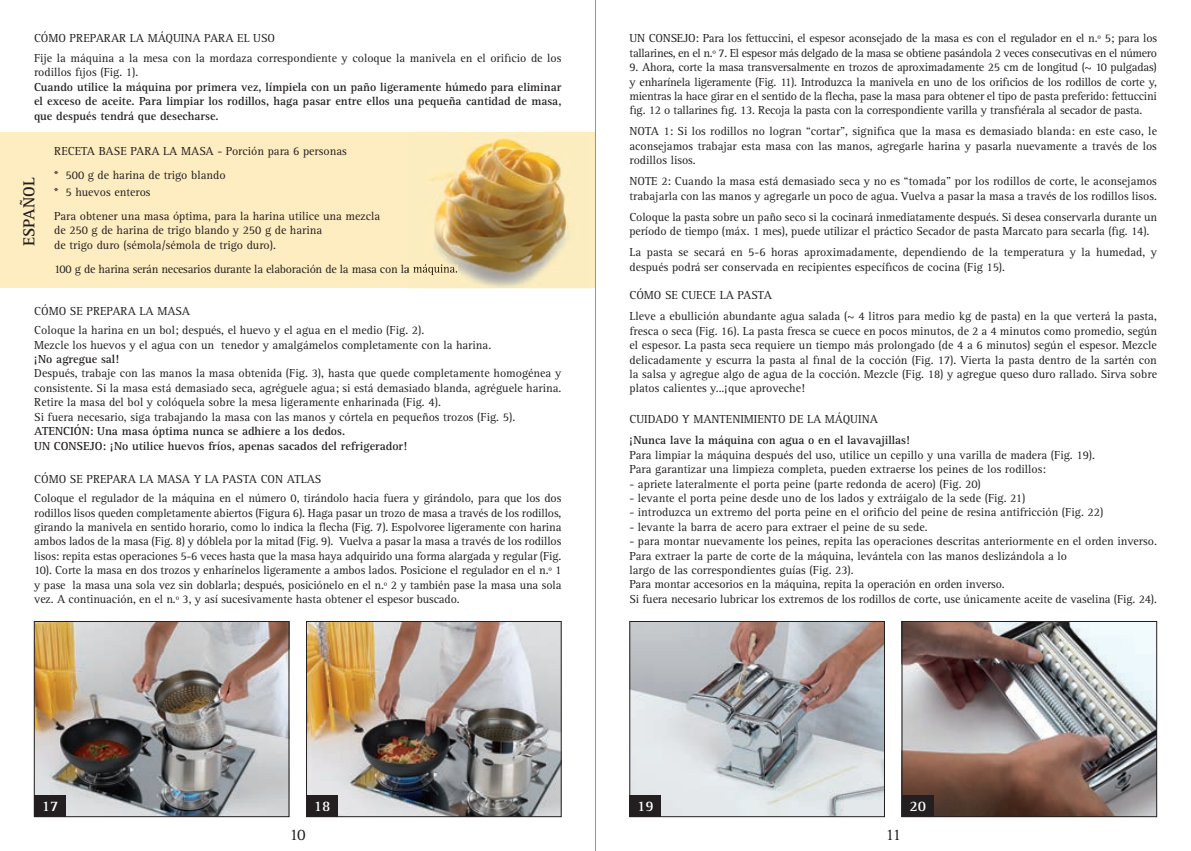
<style>
.page{position:relative;width:1191px;height:851px;background:#fff}
.page>*{position:absolute;margin:0;border:0;box-sizing:border-box;transform-origin:0 0}
.t1{font:700 16.5px "Rotis Serif Std";color:#231f20}
.t2{font:16.5px "Rotis Serif AT";color:#231f20}
.t3{font:700 15px "Rotis Serif Std";color:#fff}
.t4{font:12px/14.4px "Rotis Serif AT";color:#231f20}
.t5{font:700 12px/14.4px "Rotis Serif Std";color:#231f20}
.t6{font:12px/14.4px "Rotis Serif AT";letter-spacing:-.025em;color:#231f20}
.t7{font:12px "Rotis Serif AT";letter-spacing:-.02em;color:#231f20}
</style>
<div class="page">
<div style="left:0;top:133px;width:595px;height:155px;background:#feedc0"></div>
<img style="left:431px;top:138px;width:139px;height:150px">
<img style="left:408px;top:264px;width:49px;height:11px">
<img style="left:36px;top:623px;width:251px;height:191px">
<div style="left:34px;top:621px;width:255px;height:195px;border:1px solid #231f20"></div>
<img style="left:631px;top:623px;width:251px;height:191px">
<div style="left:629px;top:621px;width:255px;height:195px;border:1px solid #231f20"></div>
<img style="left:308px;top:623px;width:251px;height:191px">
<div style="left:306px;top:621px;width:255px;height:195px;border:1px solid #231f20"></div>
<img style="left:903px;top:623px;width:252px;height:191px">
<div style="left:901px;top:621px;width:256px;height:195px;border:1px solid #231f20"></div>
<div style="left:34px;top:795px;width:32px;height:21px;background:#231f20"></div>
<div style="left:306px;top:795px;width:32px;height:21px;background:#231f20"></div>
<div style="left:629px;top:795px;width:32px;height:21px;background:#231f20"></div>
<div style="left:901px;top:795px;width:32px;height:21px;background:#231f20"></div>
<hr style="left:595px;top:0;width:1px;height:850px;background:#939598">
<p class="t4" style="left:34px;top:29px;width:529px;line-height:19.5px">CÓMO PREPARAR LA MÁQUINA PARA EL USO<br>Fije la máquina a la mesa con la mordaza correspondiente y coloque la manivela en el orificio de los</p>
<p class="t4" style="left:34px;top:65px;width:106px">rodillos fijos (Fig. 1).</p>
<p class="t5" style="left:34px;top:80px;width:529px;text-align:justify">Cuando utilice la máquina por primera vez, límpiela con un paño ligeramente húmedo para eliminar el exceso de aceite. Para limpiar los rodillos, haga pasar entre ellos una pequeña cantidad de masa, que después tendrá que desecharse.</p>
<p class="t4" style="left:54px;top:139px;width:294px;line-height:24px">RECETA BASE PARA LA MASA - Porción para 6 personas * 500 g de harina de trigo blando</p>
<p class="t4" style="left:54px;top:180px;width:327px;line-height:24px">* 5 huevos enteros<br>Para obtener una masa óptima, para la harina utilice una mezcla</p>
<p class="t4" style="left:54px;top:223px;width:269px">de 250 g de harina de trigo blando y 250 g de harina de trigo duro (sémola/sémola de trigo duro).</p>
<p class="t7" style="left:54px;top:262px;width:405px">100 g de harina serán necesarios durante la elaboración de la masa con la máquina.</p>
<h1 class="t1" style="left:19px;top:246px;width:70px;rotate:-90deg">ESPAÑOL</h1>
<p class="t4" style="left:34px;top:301px;width:391px;line-height:19.5px">CÓMO SE PREPARA LA MASA<br>Coloque la harina en un bol; después, el huevo y el agua en el medio (Fig. 2).</p>
<p class="t4" style="left:34px;top:338px;width:458px">Mezcle los huevos y el agua con un tenedor y amalgámelos completamente con la harina.</p>
<p class="t5" style="left:34px;top:352px;width:86px">¡No agregue sal!</p>
<p class="t4" style="left:34px;top:366px;width:528px">Después, trabaje con las manos la masa obtenida (Fig. 3), hasta que quede completamente homogénea y consistente. Si la masa está demasiado seca, agréguele agua; si está demasiado blanda, agréguele harina.<br>Retire la masa del bol y colóquela sobre la mesa ligeramente enharinada (Fig. 4).<br>Si fuera necesario, siga trabajando la masa con las manos y córtela en pequeños trozos (Fig. 5).</p>
<p class="t5" style="left:34px;top:424px;width:374px">ATENCIÓN: Una masa óptima nunca se adhiere a los dedos.<br>UN CONSEJO: ¡No utilice huevos fríos, apenas sacados del refrigerador!</p>
<p class="t4" style="left:34px;top:469px;width:528px;line-height:19.5px">CÓMO SE PREPARA LA MASA Y LA PASTA CON ATLAS<br>Coloque el regulador de la máquina en el número 0, tirándolo hacia fuera y girándolo, para que los dos</p>
<p class="t4" style="left:34px;top:505px;width:529px;text-align:justify">rodillos lisos queden completamente abiertos (Figura 6). Haga pasar un trozo de masa a través de los rodillos, girando la manivela en sentido horario, como lo indica la flecha (Fig. 7). Espolvoree ligeramente con harina ambos lados de la masa (Fig. 8) y dóblela por la mitad (Fig. 9). Vuelva a pasar la masa a través de los rodillos lisos: repita estas operaciones 5-6 veces hasta que la masa haya adquirido una forma alargada y regular (Fig.<br>10). Corte la masa en dos trozos y enharínelos ligeramente a ambos lados. Posicione el regulador en el n.º 1 y pase la masa una sola vez sin doblarla; después, posiciónelo en el n.º 2 y también pase la masa una sola vez. A continuación, en el n.º 3, y así sucesivamente hasta obtener el espesor buscado.</p>
<p class="t6" style="left:629px;top:32px;width:529px">UN CONSEJO: Para los fettuccini, el espesor aconsejado de la masa es con el regulador en el n.º 5; para los tallarines, en el n.º 7. El espesor más delgado de la masa se obtiene pasándola 2 veces consecutivas en el número</p>
<p class="t4" style="left:629px;top:60px;width:529px;text-align:justify">9. Ahora, corte la masa transversalmente en trozos de aproximadamente 25 cm de longitud (~ 10 pulgadas) y enharínela ligeramente (Fig. 11). Introduzca la manivela en uno de los orificios de los rodillos de corte y, mientras la hace girar en el sentido de la flecha, pase la masa para obtener el tipo de pasta preferido: fettuccini fig. 12 o tallarines fig. 13. Recoja la pasta con la correspondiente varilla y transfiérala al secador de pasta.</p>
<p class="t4" style="left:629px;top:125px;width:529px;text-align:justify">NOTA 1: Si los rodillos no logran “cortar”, significa que la masa es demasiado blanda: en este caso, le aconsejamos trabajar esta masa con las manos, agregarle harina y pasarla nuevamente a través de los rodillos lisos.</p>
<p class="t4" style="left:629px;top:174px;width:529px">NOTE 2: Cuando la masa está demasiado seca y no es “tomada” por los rodillos de corte, le aconsejamos trabajarla con las manos y agregarle un poco de agua. Vuelva a pasar la masa a través de los rodillos lisos.</p>
<p class="t4" style="left:629px;top:210px;width:529px">Coloque la pasta sobre un paño seco si la cocinará inmediatamente después. Si desea conservarla durante un período de tiempo (máx. 1 mes), puede utilizar el práctico Secador de pasta Marcato para secarla (fig. 14).</p>
<p class="t4" style="left:629px;top:245px;width:529px">La pasta se secará en 5-6 horas aproximadamente, dependiendo de la temperatura y la humedad, y después podrá ser conservada en recipientes específicos de cocina (Fig 15).</p>
<p class="t4" style="left:629px;top:285px;width:529px;line-height:21px">CÓMO SE CUECE LA PASTA<br>Lleve a ebullición abundante agua salada (~ 4 litros para medio kg de pasta) en la que verterá la pasta,</p>
<p class="t4" style="left:629px;top:324px;width:529px;text-align:justify">fresca o seca (Fig. 16). La pasta fresca se cuece en pocos minutos, de 2 a 4 minutos como promedio, según el espesor. La pasta seca requiere un tiempo más prolongado (de 4 a 6 minutos) según el espesor. Mezcle delicadamente y escurra la pasta al final de la cocción (Fig. 17). Vierta la pasta dentro de la sartén con la salsa y agregue algo de agua de la cocción. Mezcle (Fig. 18) y agregue queso duro rallado. Sirva sobre platos calientes y...¡que aproveche!</p>
<p class="t4" style="left:629px;top:412px;width:250px">CUIDADO Y MANTENIMIENTO DE LA MÁQUINA</p>
<p class="t5" style="left:629px;top:433px;width:282px">¡Nunca lave la máquina con agua o en el lavavajillas!</p>
<p class="t4" style="left:629px;top:448px;width:467px">Para limpiar la máquina después del uso, utilice un cepillo y una varilla de madera (Fig. 19).<br>Para garantizar una limpieza completa, pueden extraerse los peines de los rodillos:</p>
<p class="t4" style="left:629px;top:476px;width:353px">- apriete lateralmente el porta peine (parte redonda de acero) (Fig. 20)</p>
<p class="t4" style="left:629px;top:491px;width:397px">- levante el porta peine desde uno de los lados y extráigalo de la sede (Fig. 21)</p>
<p class="t4" style="left:629px;top:505px;width:475px">- introduzca un extremo del porta peine en el orificio del peine de resina antifricción (Fig. 22)</p>
<p class="t4" style="left:629px;top:520px;width:300px">- levante la barra de acero para extraer el peine de su sede.</p>
<p class="t4" style="left:629px;top:534px;width:529px">- para montar nuevamente los peines, repita las operaciones descritas anteriormente en el orden inverso.<br>Para extraer la parte de corte de la máquina, levántela con las manos deslizándola a lo<br>largo de las correspondientes guías (Fig. 23).<br>Para montar accesorios en la máquina, repita la operación en orden inverso.<br>Si fuera necesario lubricar los extremos de los rodillos de corte, use únicamente aceite de vaselina (Fig. 24).</p>
<p class="t3" style="left:42px;top:797px;width:18px">17</p>
<p class="t3" style="left:314px;top:797px;width:18px">18</p>
<p class="t3" style="left:637px;top:797px;width:18px">19</p>
<p class="t3" style="left:909px;top:797px;width:18px">20</p>
<h1 class="t2" style="left:290px;top:824px;width:18px">10</h1>
<h1 class="t2" style="left:885px;top:824px;width:17px">11</h1>
</div>
